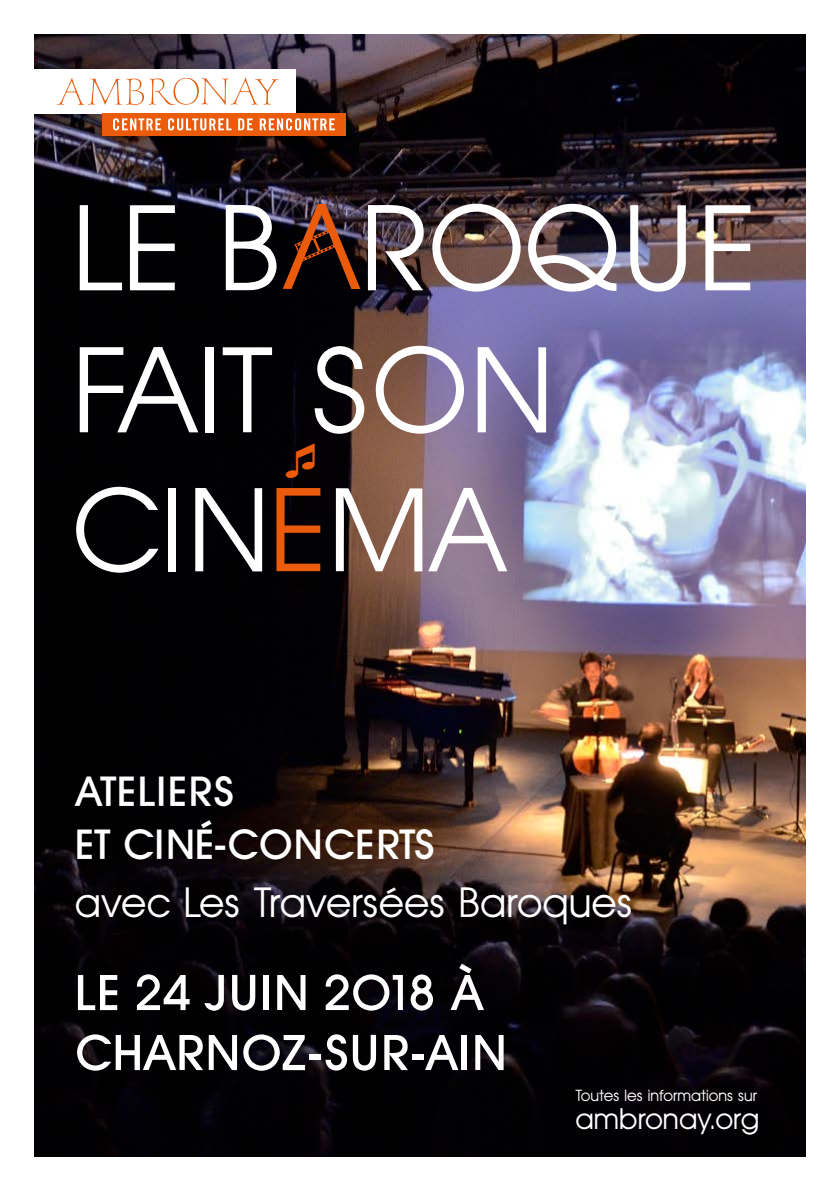
<style>
.page{position:relative;width:840px;height:1191px;background:#fff}
.page>*{position:absolute;margin:0;border:0;box-sizing:border-box;transform-origin:0 0}
.t1{font:120.8px/142px "Avant Garde BQ";letter-spacing:.01em;color:#fff}
.t2{font:120.8px "Avant Garde BQ";color:#ea5b0b}
.t3{font:118px "Avant Garde BQ";letter-spacing:.02em;color:#fff}
.t4{font:500 50.2px/60px "Avant Garde BQ";color:#fff}
.t5{font:42px "Avant Garde BQ";color:#fff}
.t6{font:500 42px/53px "Avant Garde BQ";color:#fff}
.t7{font:29.6px "Avant Garde BQ";color:#fff}
.t8{font:16px "Avant Garde BQ";color:#fff}
.s1{color:#ea5b0b}
</style>
<div class="page">
<img style="left:34px;top:34px;width:771px;height:1123px">
<div style="left:0;top:69px;width:295px;height:45px;background:#fff"></div>
<svg style="left:57px;top:77px;width:221px;height:28px"></svg>
<div style="left:102px;top:114px;width:243px;height:22px;background:#ea5b0b"></div>
<svg style="left:113px;top:118px;width:48px;height:12px"></svg>
<svg style="left:168px;top:118px;width:63px;height:12px"></svg>
<svg style="left:238px;top:118px;width:15px;height:12px"></svg>
<svg style="left:259px;top:118px;width:76px;height:12px"></svg>
<svg style="left:291px;top:222px;width:50px;height:46px;background:#0f0d17"></svg>
<svg style="left:286px;top:443px;width:29px;height:35px"></svg>
<h1 class="t1" style="left:72px;top:182px;width:684px;text-indent:288px">ROQUE<br>FAIT SON</h1>
<h1 class="t1" style="left:72px;top:182px;width:210px">LE B</h1>
<h1 class="t2" style="left:360px;top:311px;width:80px;rotate:-180deg">V</h1>
<h2 class="t3" style="left:72px;top:467px;width:436px">CIN<span class="s1">E</span>MA</h2>
<p class="t6" style="left:75px;top:765px;width:361px">ATELIERS<br>ET CINÉ-CONCERTS</p>
<p class="t5" style="left:75px;top:880px;width:559px">avec Les Traversées Baroques</p>
<p class="t4" style="left:75px;top:963px;width:433px">LE 24 JUIN 2018 À<br>CHARNOZ-SUR-AIN</p>
<p class="t8" style="left:575px;top:1086px;width:183px">Toutes les informations sur</p>
<p class="t7" style="left:575px;top:1103px;width:185px">ambronay.org</p>
</div>
